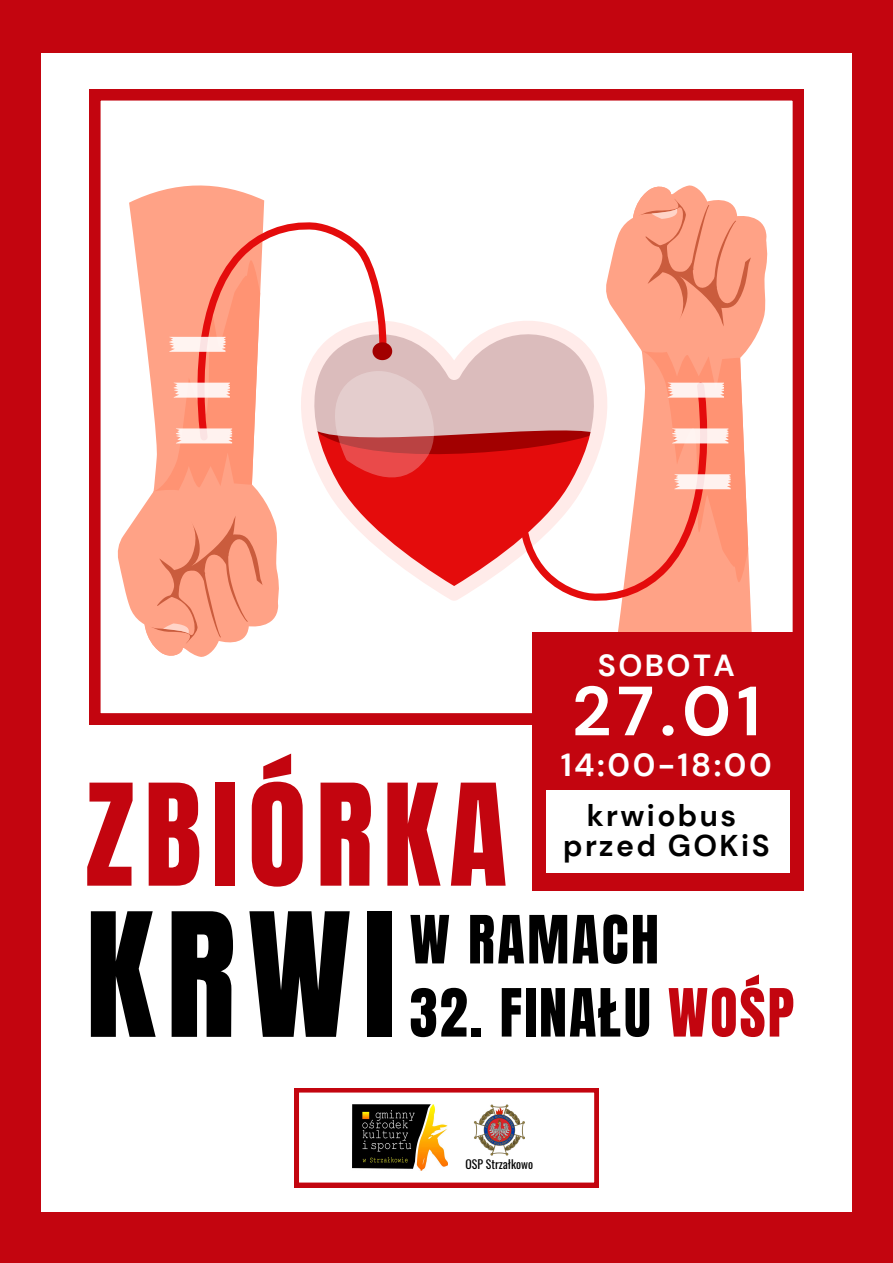
<style>
.page{position:relative;width:893px;height:1263px;background:#c3050f}
.page>*{position:absolute;margin:0;border:0;box-sizing:border-box;transform-origin:0 0}
.t1{font:146.25px "Anton";color:#000}
.t2{font:120px "Anton";letter-spacing:.08em;color:#c3050f}
.t3{font:700 69.45px "DM Sans";color:#fff}
.t4{font:56.47px "Anton";letter-spacing:.035em;color:#000}
.t5{font:700 31.95px "DM Sans";letter-spacing:.08em;color:#fff}
.t6{font:700 30.45px "DM Sans";letter-spacing:.08em;color:#fff}
.t7{font:700 30px "DM Sans";letter-spacing:.08em;color:#000}
.t8{font:11.77px "Oswald";color:#000}
.s1{color:#c3050f}
</style>
<div class="page">
<div style="left:42px;top:53px;width:809px;height:1159px;background:#fff"></div>
<svg style="left:89px;top:89px;width:715px;height:635px;background:#f6d9db"></svg>
<svg style="left:91px;top:172px;width:224px;height:497px;fill:#fff"></svg>
<div style="left:110px;top:280px;width:11px;height:365px;background:#fff"></div>
<svg style="left:579px;top:173px;width:224px;height:459px;fill:#fff"></svg>
<svg style="left:454px;top:310px;width:64px;height:291px;background:#e47a7a"></svg>
<svg style="left:121px;top:220px;width:333px;height:449px;background:#f8c2b8"></svg>
<svg style="left:518px;top:173px;width:255px;height:430px;background:#f9c0b4"></svg>
<div style="left:532px;top:632px;width:271px;height:258px;background:#c3050f"></div>
<div style="left:546px;top:790px;width:244px;height:82px;background:#fff"></div>
<svg style="left:294px;top:1088px;width:304px;height:99px"></svg>
<img style="left:353px;top:1104px;width:94px;height:66px">
<img style="left:474px;top:1104px;width:51px;height:52px">
<h1 class="t6" style="left:598px;top:646px;width:139px">SOBOTA</h1>
<h5 class="t3" style="left:572px;top:666px;width:190px">27.01</h5>
<p class="t2" style="left:85px;top:749px;width:423px">ZBIÓRKA</p>
<h5 class="t1" style="left:85px;top:870px;width:313px">KRWI</h5>
<h3 class="t5" style="left:561px;top:745px;width:213px">14:00-18:00</h3>
<p class="t7" style="left:587px;top:797px;width:151px">krwiobus</p>
<p class="t7" style="left:563px;top:826px;width:208px">przed GOKiS</p>
<h2 class="t4" style="left:410px;top:899px;width:251px">W RAMACH</h2>
<h2 class="t4" style="left:410px;top:972px;width:386px">32. FINAŁU <span class="s1">WOŚP</span></h2>
<p class="t8" style="left:465px;top:1154px;width:69px">OSP Strzałkowo</p>
</div>
